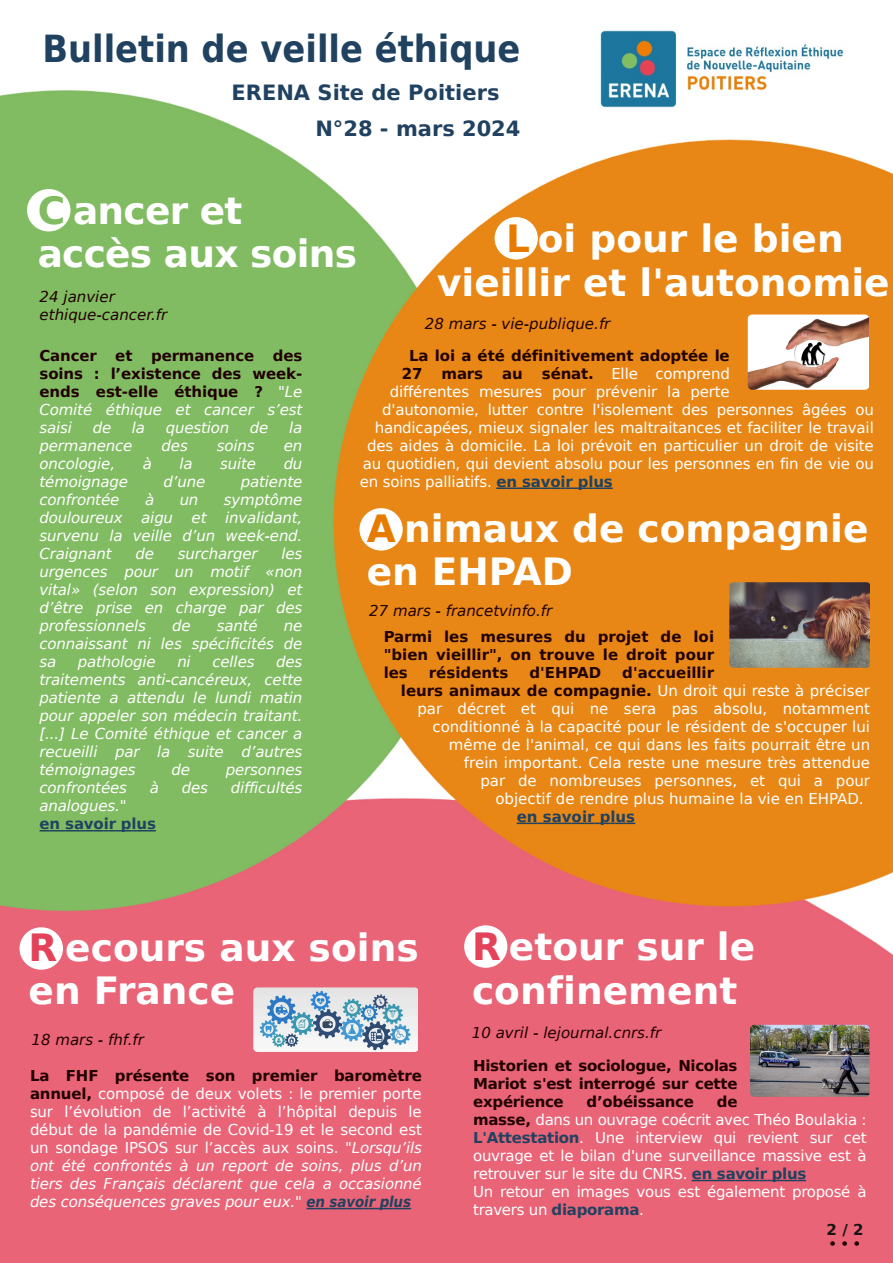
<style>
.page{position:relative;width:893px;height:1263px;background:#fff}
.page>*{position:absolute;margin:0;border:0;box-sizing:border-box;transform-origin:0 0}
.t1{font:700 37.5px/43.5px "DejaVu Sans";color:#fff}
.t2{font:700 37.5px "DejaVu Sans Condensed";color:#204260}
.t3{font:700 37.5px/43.5px "DejaVu Sans";letter-spacing:-.02em;color:#fff}
.t4{font:700 21px "DejaVu Sans";color:#204260}
.t5{font:15px/18px "DejaVu Sans";letter-spacing:-.01em;color:#fff;text-align:justify}
.t6{font:italic 15px/18px "DejaVu Sans";letter-spacing:-.01em;color:#fff;text-align:justify}
.t7{font:700 15px/18px "DejaVu Sans";letter-spacing:-.01em;color:#210100;text-align:justify}
.t8{font:italic 15px/18px "DejaVu Sans";color:#210100}
.t9{font:700 15px "DejaVu Sans";letter-spacing:-.005em;color:#204260}
.t10{font:700 15px "DejaVu Sans";color:#171513}
.s1{color:#81bb62}
.s2{color:#e77b00}
.s3{font-weight:400;font-style:italic;color:#fff}
.s4{font-weight:700;color:#210100}
.s5{font-weight:700;color:#204260}
.s6{font-weight:400;color:#fff}
.s7{color:#e44258}
.s8{font-style:italic}
.s9{font-family:"DejaVu Sans Condensed";font-weight:700;font-style:italic;color:#204260}
</style>
<div class="page">
<img style="left:0;top:90px;width:893px;height:1173px">
<img style="left:588px;top:24px;width:266px;height:90px;border-radius:4px">
<svg style="left:830px;top:1241px;width:5px;height:5px"></svg>
<svg style="left:842px;top:1241px;width:5px;height:5px"></svg>
<svg style="left:854px;top:1241px;width:5px;height:5px"></svg>
<svg style="left:40px;top:830px;width:116px;height:1px"></svg>
<div style="left:27px;top:189px;width:43px;height:42px;background:#fff;border-radius:50%"></div>
<svg style="left:496px;top:487px;width:117px;height:2px"></svg>
<div style="left:495px;top:217px;width:43px;height:43px;background:#fff;border-radius:50%"></div>
<svg style="left:517px;top:822px;width:118px;height:2px"></svg>
<div style="left:359px;top:508px;width:44px;height:43px;background:#fff;border-radius:50%"></div>
<div style="left:20px;top:927px;width:43px;height:43px;background:#fff;border-radius:50%"></div>
<svg style="left:306px;top:1208px;width:105px;height:1px"></svg>
<img style="left:729px;top:582px;width:141px;height:86px;border-radius:4px">
<img style="left:748px;top:315px;width:120px;height:75px;border-radius:4px">
<img style="left:253px;top:987px;width:165px;height:65px;border-radius:4px">
<svg style="left:692px;top:1180px;width:114px;height:1px"></svg>
<div style="left:464px;top:925px;width:43px;height:43px;background:#fff;border-radius:50%"></div>
<img style="left:750px;top:1025px;width:120px;height:72px;border-radius:4px">
<h1 class="t2" style="left:42px;top:27px;width:479px">Bulletin de veille éthique</h1>
<h2 class="t4" style="left:231px;top:80px;width:270px">ERENA Site de Poitiers</h2>
<h2 class="t4" style="left:315px;top:116px;width:206px">N°28 - mars 2024</h2>
<h1 class="t3" style="left:38px;top:189px;width:321px"><span class="s1">C</span> ancer et accès aux soins</h1>
<p class="t8" style="left:40px;top:288px;width:129px">24 janvier ethique-cancer.fr</p>
<h1 class="t1" style="left:437px;top:217px;width:454px;text-indent:69px"><span class="s2">L</span> oi pour le bien vieillir et l'autonomie</h1>
<p class="t8" style="left:425px;top:315px;width:187px">28 mars - vie-publique.fr</p>
<p class="t7" style="left:40px;top:347px;width:264px">Cancer et permanence des soins : l’existence des week&shy;ends est-elle éthique ? <span class="s3">"Le Comité éthique et cancer s’est saisi</span></p>
<p class="t6" style="left:93px;top:419px;width:20px">de</p>
<p class="t6" style="left:132px;top:419px;width:15px">la</p>
<p class="t6" style="left:166px;top:419px;width:65px">question</p>
<p class="t6" style="left:250px;top:419px;width:20px">de</p>
<p class="t6" style="left:289px;top:419px;width:15px">la</p>
<p class="t6" style="left:40px;top:437px;width:94px">permanence</p>
<p class="t6" style="left:162px;top:437px;width:28px">des</p>
<p class="t6" style="left:217px;top:437px;width:39px">soins</p>
<p class="t6" style="left:284px;top:437px;width:20px">en</p>
<p class="t6" style="left:40px;top:455px;width:77px">oncologie,</p>
<p class="t6" style="left:143px;top:455px;width:11px">à</p>
<p class="t6" style="left:179px;top:455px;width:15px">la</p>
<p class="t6" style="left:220px;top:455px;width:37px">suite</p>
<p class="t6" style="left:284px;top:455px;width:20px">du</p>
<p class="t6" style="left:40px;top:473px;width:90px">témoignage</p>
<p class="t6" style="left:164px;top:473px;width:43px">d’une</p>
<p class="t6" style="left:241px;top:473px;width:63px">patiente</p>
<p class="t6" style="left:40px;top:491px;width:81px">confrontée</p>
<p class="t6" style="left:145px;top:491px;width:11px">à</p>
<p class="t6" style="left:180px;top:491px;width:20px">un</p>
<p class="t6" style="left:40px;top:491px;width:264px;text-indent:184px">symptôme douloureux aigu et invalidant, survenu la veille d’un week-end.<br>Craignant</p>
<p class="t6" style="left:40px;top:545px;width:264px;text-indent:242px">les urgences pour un motif «non vital» (selon son expression) et d’être prise en charge par des professionnels</p>
<p class="t6" style="left:135px;top:545px;width:20px">de</p>
<p class="t6" style="left:178px;top:545px;width:81px">surcharger</p>
<p class="t6" style="left:172px;top:617px;width:20px">de</p>
<p class="t6" style="left:217px;top:617px;width:42px">santé</p>
<p class="t6" style="left:40px;top:617px;width:264px;text-indent:244px">ne connaissant ni les spécificités de sa</p>
<p class="t6" style="left:40px;top:653px;width:264px;text-indent:237px">des traitements anti-cancéreux, cette patiente a attendu le lundi matin pour appeler son médecin traitant. [...] Le Comité éthique et cancer a recueilli par la suite d’autres témoignages</p>
<p class="t6" style="left:78px;top:653px;width:79px">pathologie</p>
<p class="t6" style="left:177px;top:653px;width:15px">ni</p>
<p class="t6" style="left:212px;top:653px;width:44px">celles</p>
<p class="t6" style="left:171px;top:761px;width:20px">de</p>
<p class="t6" style="left:226px;top:761px;width:78px">personnes</p>
<p class="t6" style="left:40px;top:779px;width:89px">confrontées</p>
<p class="t6" style="left:150px;top:779px;width:11px">à</p>
<p class="t6" style="left:182px;top:779px;width:28px">des</p>
<p class="t6" style="left:231px;top:779px;width:73px">difficultés</p>
<p class="t6" style="left:40px;top:797px;width:89px">analogues."</p>
<p class="t9" style="left:40px;top:815px;width:118px">en savoir plus</p>
<p class="t7" style="left:402px;top:347px;width:330px;text-indent:8px">La loi a été définitivement adoptée le<br>27</p>
<p class="t7" style="left:442px;top:365px;width:43px">mars</p>
<p class="t7" style="left:502px;top:365px;width:22px">au</p>
<p class="t5" style="left:542px;top:365px;width:189px"><span class="s4">sénat.</span> Elle comprend</p>
<p class="t5" style="left:390px;top:383px;width:342px">différentes mesures pour prévenir la perte</p>
<p class="t5" style="left:382px;top:401px;width:493px">d'autonomie, lutter contre l'isolement des personnes âgées ou</p>
<p class="t5" style="left:375px;top:419px;width:501px">handicapées, mieux signaler les maltraitances et faciliter le travail</p>
<p class="t5" style="left:367px;top:437px;width:508px">des aides à domicile. La loi prévoit en particulier un droit de visite</p>
<p class="t5" style="left:363px;top:455px;width:513px">au quotidien, qui devient absolu pour les personnes en fin de vie ou</p>
<p class="t5" style="left:360px;top:473px;width:255px">en soins palliatifs. <span class="s5">en savoir plus</span></p>
<h1 class="t1" style="left:367px;top:507px;width:503px"><span class="s2">A</span> nimaux de compagnie en EHPAD</h1>
<p class="t8" style="left:369px;top:602px;width:185px">27 mars - francetvinfo.fr</p>
<p class="t7" style="left:384px;top:628px;width:332px">Parmi les mesures du projet de loi "bien vieillir", on trouve le droit pour les</p>
<p class="t7" style="left:429px;top:664px;width:81px">résidents</p>
<p class="t7" style="left:529px;top:664px;width:73px">d'EHPAD</p>
<p class="t7" style="left:622px;top:664px;width:93px">d'accueillir</p>
<p class="t7" style="left:401px;top:682px;width:471px">leurs animaux de compagnie. <span class="s6">Un droit qui reste à préciser</span></p>
<p class="t5" style="left:417px;top:700px;width:454px">par décret et qui ne sera pas absolu, notamment</p>
<p class="t5" style="left:432px;top:718px;width:439px">conditionné à la capacité pour le résident de s'occuper lui</p>
<p class="t5" style="left:449px;top:736px;width:423px">même de l'animal, ce qui dans les faits pourrait être un</p>
<p class="t5" style="left:464px;top:754px;width:408px">frein important. Cela reste une mesure très attendue</p>
<p class="t5" style="left:480px;top:772px;width:391px">par de nombreuses personnes, et qui a pour</p>
<p class="t5" style="left:495px;top:790px;width:370px">objectif de rendre plus humaine la vie en EHPAD.</p>
<p class="t9" style="left:517px;top:808px;width:120px">en savoir plus</p>
<h1 class="t1" style="left:29px;top:926px;width:392px"><span class="s7">R</span> ecours aux soins en France</h1>
<p class="t8" style="left:32px;top:1030px;width:114px">18 mars - fhf.fr</p>
<p class="t5" style="left:30px;top:1067px;width:393px"><span class="s4">La FHF présente son premier baromètre annuel,</span> composé de deux volets : le premier porte sur l’évolution de l’activité à l’hôpital depuis le début de la pandémie de Covid-19 et le second est un sondage IPSOS sur l’accès aux soins. <span class="s8">"Lorsqu’ils ont été confrontés à un report de soins, plus d’un tiers des Français déclarent que cela a occasionné des conséquences graves pour eux.</span>" <span class="s9">en savoir plus</span></p>
<h1 class="t1" style="left:472px;top:926px;width:285px"><span class="s7">R</span> etour sur le confinement</h1>
<p class="t8" style="left:472px;top:1023px;width:191px">10 avril - lejournal.cnrs.fr</p>
<p class="t7" style="left:473px;top:1057px;width:266px">Historien et sociologue, Nicolas Mariot s'est interrogé sur cette expérience</p>
<p class="t7" style="left:587px;top:1093px;width:109px">d’obéissance</p>
<p class="t5" style="left:473px;top:1093px;width:395px;text-align:left;text-indent:244px"><span class="s4">de<br>masse,</span> dans un ouvrage coécrit avec Théo Boulakia :<br><span class="s5">L'Attestation</span>. Une interview qui revient sur cet ouvrage et le bilan d'une surveillance massive est à retrouver sur le site du CNRS. <span class="s5">en savoir plus<br></span>Un retour en images vous est également proposé à travers un <span class="s5">diaporama</span>.</p>
<p class="t10" style="left:827px;top:1221px;width:38px">2/2</p>
</div>
